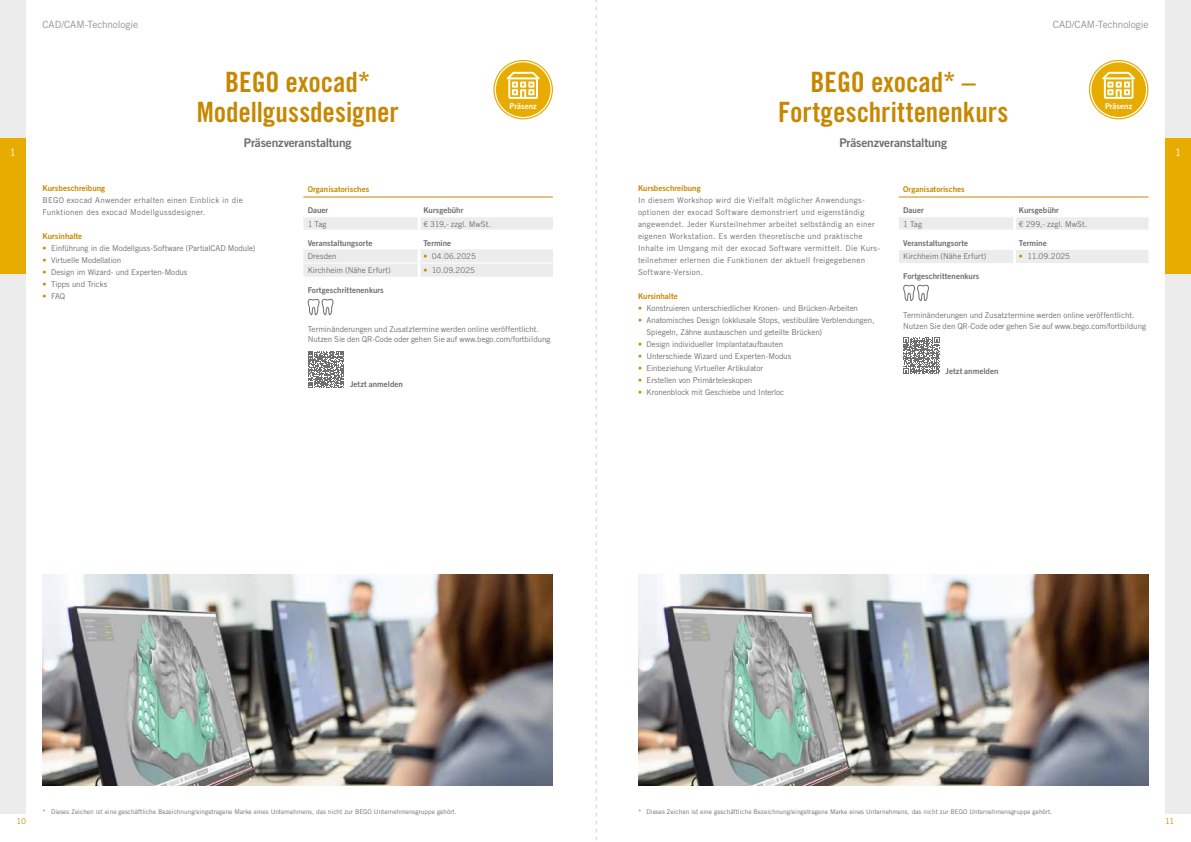
<style>
.page{position:relative;width:1191px;height:842px;background:#fff}
.page>*{position:absolute;margin:0;border:0;box-sizing:border-box;transform-origin:0 0}
.t1{font:28px/30px "Trade Gothic LT Std Bd Cn 20";color:#c78700;text-align:center}
.t2{font:12px "Trade Gothic LT Pro Bd 2";letter-spacing:-.015em;color:#6e6e6e}
.t3{font:10px "Trade Gothic LT Pro";letter-spacing:-.01em;color:#919291}
.t4{font:10px "Trade Gothic LT Pro";color:#fff}
.t5{font:8px/10.5px "Trade Gothic LT Pro";color:#6e6e6e}
.t6{font:8px/12px "Trade Gothic LT Pro";letter-spacing:.03em;color:#6e6e6e}
.t7{font:8px "Trade Gothic LT Pro Bd 2";color:#6e6e6e}
.t8{font:8px "Trade Gothic LT Pro Bd 2";color:#c78700}
.t9{font:8px "Trade Gothic LT Pro Bd 2";color:#fff}
.t10{font:8px "Trade Gothic LT Pro";color:#c78700}
.t11{font:6.5px "Trade Gothic LT Pro";color:#6e6e6e}
.s1{color:#c78700}
</style>
<div class="page">
<div style="left:0;top:0;width:26px;height:814px;background:#ececec"></div>
<div style="left:1165px;top:0;width:26px;height:814px;background:#ececec"></div>
<svg style="left:303px;top:217px;width:250px;height:60px"></svg>
<hr style="left:303px;top:263px;width:116px;height:1px;background:#fff">
<hr style="left:419px;top:263px;width:134px;height:1px;background:#fff">
<hr style="left:303px;top:196px;width:116px;height:1px;background:#c78700">
<hr style="left:419px;top:196px;width:134px;height:1px;background:#c78700">
<svg style="left:308px;top:351px;width:36px;height:37px"></svg>
<svg style="left:494px;top:60px;width:58px;height:59px"></svg>
<div style="left:493px;top:60px;width:60px;height:59px;border:1px solid #e8ac00;border-radius:50%"></div>
<div style="left:496px;top:62px;width:54px;height:55px;background:#e8ac00;border-radius:50%"></div>
<svg style="left:507px;top:72px;width:32px;height:27px"></svg>
<svg style="left:899px;top:217px;width:249px;height:46px"></svg>
<hr style="left:899px;top:249px;width:115px;height:1px;background:#fff">
<hr style="left:1014px;top:249px;width:134px;height:1px;background:#fff">
<hr style="left:899px;top:196px;width:115px;height:1px;background:#c78700">
<hr style="left:1014px;top:196px;width:134px;height:1px;background:#c78700">
<svg style="left:903px;top:337px;width:37px;height:37px"></svg>
<svg style="left:1089px;top:60px;width:58px;height:59px"></svg>
<div style="left:1089px;top:60px;width:59px;height:59px;border:1px solid #e8ac00;border-radius:50%"></div>
<div style="left:1091px;top:62px;width:55px;height:55px;background:#e8ac00;border-radius:50%"></div>
<svg style="left:1102px;top:72px;width:32px;height:27px"></svg>
<svg style="left:903px;top:284px;width:26px;height:17px"></svg>
<svg style="left:307px;top:298px;width:27px;height:18px"></svg>
<div style="left:0;top:138px;width:26px;height:135px;background:#e8ac00"></div>
<div style="left:1165px;top:138px;width:26px;height:135px;background:#e8ac00"></div>
<img style="left:43px;top:574px;width:510px;height:211px">
<img style="left:638px;top:574px;width:511px;height:211px">
<svg style="left:595px;top:0;width:1px;height:840px"></svg>
<p class="t3" style="left:43px;top:19px;width:97px">CAD/CAM-Technologie</p>
<p class="t3" style="left:1053px;top:19px;width:97px">CAD/CAM-Technologie</p>
<h1 class="t1" style="left:778px;top:67px;width:231px">BEGO exocad* –<br>Fortgeschrittenenkurs</h1>
<h2 class="t2" style="left:839px;top:135px;width:109px">Präsenzveranstaltung</h2>
<h1 class="t1" style="left:197px;top:67px;width:204px">BEGO exocad*<br>Modellgussdesigner</h1>
<h2 class="t2" style="left:244px;top:135px;width:109px">Präsenzveranstaltung</h2>
<p class="t9" style="left:1105px;top:101px;width:29px">Präsenz</p>
<p class="t9" style="left:509px;top:101px;width:29px">Präsenz</p>
<p class="t4" style="left:10px;top:146px;width:8px">1</p>
<p class="t4" style="left:1175px;top:146px;width:8px">1</p>
<p class="t8" style="left:43px;top:184px;width:64px">Kursbeschreibung</p>
<p class="t6" style="left:43px;top:194px;width:202px">BEGO exocad Anwender erhalten einen Einblick in die<br>Funktionen des exocad Modellgussdesigner.</p>
<p class="t8" style="left:43px;top:232px;width:41px">Kursinhalte</p>
<p class="t5" style="left:43px;top:243px;width:214px"><span class="s1">•</span> Einführung in die Modellguss-Software (PartialCAD Module)</p>
<p class="t5" style="left:43px;top:255px;width:80px"><span class="s1">•</span> Virtuelle Modellation</p>
<p class="t5" style="left:43px;top:267px;width:146px"><span class="s1">•</span> Design im Wizard- und Experten-Modus</p>
<p class="t5" style="left:43px;top:279px;width:66px"><span class="s1">•</span> Tipps und Tricks</p>
<p class="t5" style="left:43px;top:291px;width:24px"><span class="s1">•</span> FAQ</p>
<p class="t8" style="left:308px;top:184px;width:63px">Organisatorisches</p>
<p class="t7" style="left:308px;top:205px;width:22px">Dauer</p>
<p class="t7" style="left:423px;top:205px;width:42px">Kursgebühr</p>
<p class="t5" style="left:308px;top:219px;width:20px">1 Tag</p>
<p class="t5" style="left:423px;top:219px;width:69px">€ 319,- zzgl. MwSt.</p>
<p class="t7" style="left:308px;top:238px;width:66px">Veranstaltungsorte</p>
<p class="t7" style="left:423px;top:238px;width:29px">Termine</p>
<p class="t5" style="left:308px;top:251px;width:30px">Dresden</p>
<p class="t5" style="left:423px;top:251px;width:54px"><span class="s1">•</span> 04.06.2025</p>
<p class="t5" style="left:308px;top:265px;width:85px">Kirchheim (Nähe Erfurt)</p>
<p class="t5" style="left:423px;top:265px;width:53px"><span class="s1">•</span> 10.09.2025</p>
<p class="t7" style="left:308px;top:285px;width:78px">Fortgeschrittenenkurs</p>
<p class="t5" style="left:308px;top:324px;width:244px">Terminänderungen und Zusatztermine werden online veröffentlicht.<br>Nutzen Sie den QR-Code oder gehen Sie auf www.bego.com/fortbildung</p>
<p class="t7" style="left:350px;top:380px;width:54px">Jetzt anmelden</p>
<p class="t8" style="left:638px;top:184px;width:64px">Kursbeschreibung</p>
<p class="t6" style="left:638px;top:194px;width:244px">In diesem Workshop wird die Vielfalt möglicher Anwendungs&shy;optionen der exocad Software demonstriert und eigenständig angewendet. Jeder Kursteilnehmer arbeitet selbständig an einer eigenen Workstation. Es werden theoretische und praktische Inhalte im Umgang mit der exocad Software vermittelt. Die Kurs&shy;teilnehmer erlernen die Funktionen der aktuell freigegebenen Software-Version.</p>
<p class="t8" style="left:638px;top:292px;width:41px">Kursinhalte</p>
<p class="t5" style="left:638px;top:303px;width:221px"><span class="s1">•</span> Konstruieren unterschiedlicher Kronen- und Brücken-Arbeiten</p>
<p class="t5" style="left:646px;top:314px;width:229px;line-height:12px;text-indent:-9px"><span class="s1">•</span> Anatomisches Design (okklusale Stops, vestibuläre Verblendungen,<br>Spiegeln, Zähne austauschen und geteilte Brücken)</p>
<p class="t5" style="left:638px;top:339px;width:147px"><span class="s1">•</span> Design individueller Implantataufbauten</p>
<p class="t5" style="left:638px;top:351px;width:155px"><span class="s1">•</span> Unterschiede Wizard und Experten-Modus</p>
<p class="t5" style="left:638px;top:363px;width:127px"><span class="s1">•</span> Einbeziehung Virtueller Artikulator</p>
<p class="t5" style="left:638px;top:375px;width:116px"><span class="s1">•</span> Erstellen von Primärteleskopen</p>
<p class="t5" style="left:638px;top:387px;width:148px"><span class="s1">•</span> Kronenblock mit Geschiebe und Interloc</p>
<p class="t8" style="left:903px;top:184px;width:63px">Organisatorisches</p>
<p class="t7" style="left:903px;top:205px;width:22px">Dauer</p>
<p class="t7" style="left:1018px;top:205px;width:42px">Kursgebühr</p>
<p class="t5" style="left:903px;top:219px;width:20px">1 Tag</p>
<p class="t5" style="left:1018px;top:219px;width:70px">€ 299,- zzgl. MwSt.</p>
<p class="t7" style="left:903px;top:238px;width:66px">Veranstaltungsorte</p>
<p class="t7" style="left:1018px;top:238px;width:29px">Termine</p>
<p class="t5" style="left:903px;top:251px;width:85px">Kirchheim (Nähe Erfurt)</p>
<p class="t5" style="left:1018px;top:251px;width:53px"><span class="s1">•</span> 11.09.2025</p>
<p class="t7" style="left:903px;top:271px;width:78px">Fortgeschrittenenkurs</p>
<p class="t5" style="left:903px;top:310px;width:244px">Terminänderungen und Zusatztermine werden online veröffentlicht.<br>Nutzen Sie den QR-Code oder gehen Sie auf www.bego.com/fortbildung</p>
<p class="t7" style="left:945px;top:366px;width:54px">Jetzt anmelden</p>
<p class="t11" style="left:43px;top:808px;width:416px">* Dieses Zeichen ist eine geschäftliche Bezeichnung/eingetragene Marke eines Unternehmens, das nicht zur BEGO Unternehmensgruppe gehört.</p>
<p class="t11" style="left:638px;top:808px;width:416px">* Dieses Zeichen ist eine geschäftliche Bezeichnung/eingetragene Marke eines Unternehmens, das nicht zur BEGO Unternehmensgruppe gehört.</p>
<p class="t10" style="left:17px;top:816px;width:11px">10</p>
<p class="t10" style="left:1165px;top:816px;width:11px">11</p>
</div>
